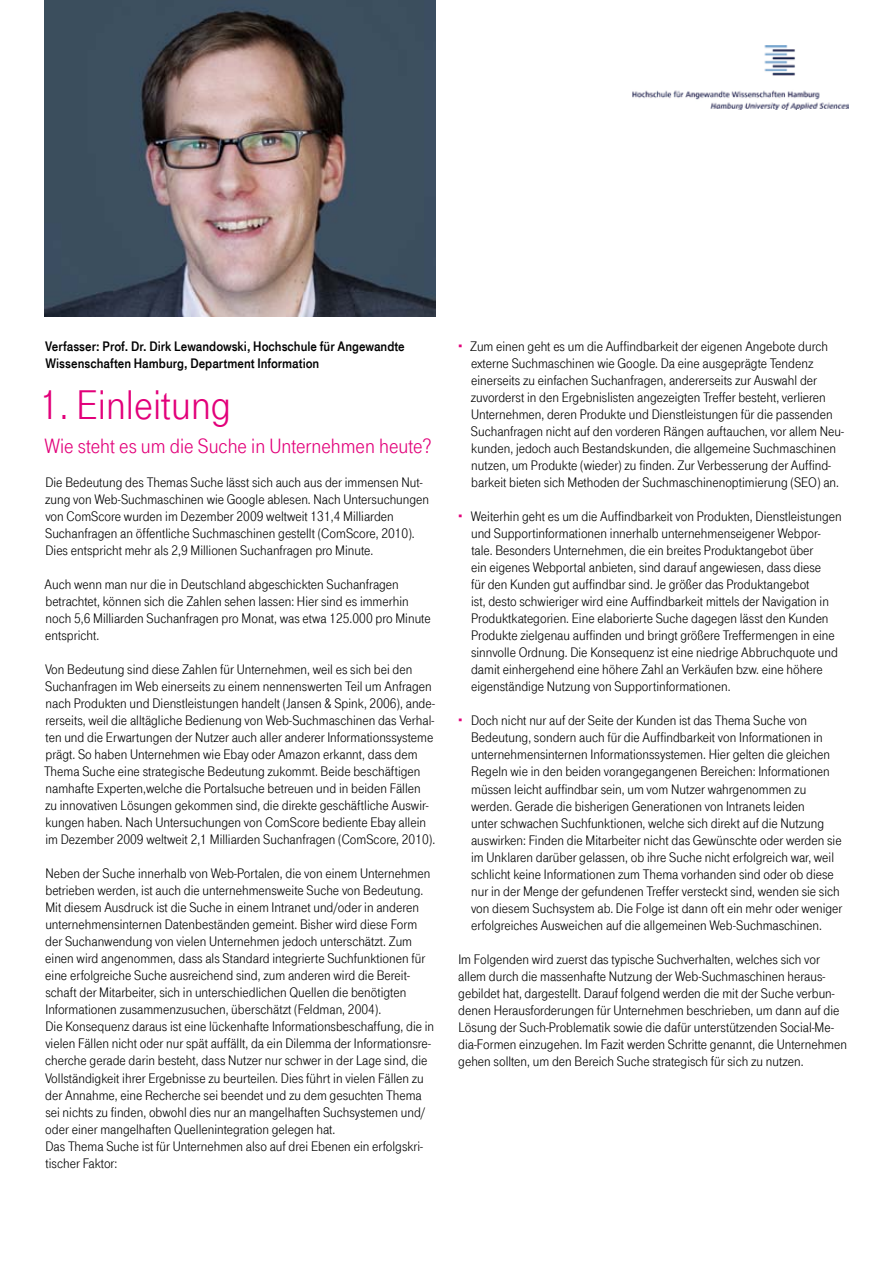
<style>
.page{position:relative;width:893px;height:1263px;background:#fff}
.page>*{position:absolute;margin:0;border:0;box-sizing:border-box;transform-origin:0 0}
.t1{font:42.75px "Tele Grotesk Norm";color:#e2007a}
.t2{font:21.3px "Tele Grotesk Norm";color:#e2007a}
.t3{font:14.25px/17px "Tele Grotesk Norm";color:#000}
.t4{font:14.25px/17px "Tele Grotesk Fett";color:#000}
</style>
<div class="page">
<img style="left:45px;top:0;width:390px;height:317px">
<img style="left:632px;top:45px;width:216px;height:65px">
<p class="t4" style="left:45px;top:338px;width:361px">Verfasser: Prof. Dr. Dirk Lewandowski, Hochschule für Angewandte<br>Wissenschaften Hamburg, Department Information</p>
<h1 class="t1" style="left:39px;top:381px;width:193px">1. Einleitung</h1>
<h2 class="t2" style="left:44px;top:434px;width:389px">Wie steht es um die Suche in Unternehmen heute?</h2>
<p class="t3" style="left:45px;top:474px;width:386px">Die Bedeutung des Themas Suche lässt sich auch aus der immensen Nut&shy;zung von Web-Suchmaschinen wie Google ablesen. Nach Untersuchungen von ComScore wurden im Dezember 2009 weltweit 131,4 Milliarden Suchanfragen an öffentliche Suchmaschinen gestellt (ComScore, 2010).<br>Dies entspricht mehr als 2,9 Millionen Suchanfragen pro Minute.</p>
<p class="t3" style="left:45px;top:576px;width:388px">Auch wenn man nur die in Deutschland abgeschickten Suchanfragen betrachtet, können sich die Zahlen sehen lassen: Hier sind es immerhin noch 5,6 Milliarden Suchanfragen pro Monat, was etwa 125.000 pro Minute entspricht.</p>
<p class="t3" style="left:44px;top:661px;width:393px">Von Bedeutung sind diese Zahlen für Unternehmen, weil es sich bei den Suchanfragen im Web einerseits zu einem nennenswerten Teil um Anfragen nach Produkten und Dienstleistungen handelt (Jansen &amp; Spink, 2006), ande&shy;rerseits, weil die alltägliche Bedienung von Web-Suchmaschinen das Verhal&shy;ten und die Erwartungen der Nutzer auch aller anderer Informationssysteme prägt. So haben Unternehmen wie Ebay oder Amazon erkannt, dass dem Thema Suche eine strategische Bedeutung zukommt. Beide beschäftigen namhafte Experten,welche die Portalsuche betreuen und in beiden Fällen<br>zu innovativen Lösungen gekommen sind, die direkte geschäftliche Auswir&shy;kungen haben. Nach Untersuchungen von ComScore bediente Ebay allein im Dezember 2009 weltweit 2,1 Milliarden Suchanfragen (ComScore, 2010).</p>
<p class="t3" style="left:45px;top:865px;width:391px">Neben der Suche innerhalb von Web-Portalen, die von einem Unternehmen betrieben werden, ist auch die unternehmensweite Suche von Bedeutung.<br>Mit diesem Ausdruck ist die Suche in einem Intranet und/oder in anderen unternehmensinternen Datenbeständen gemeint. Bisher wird diese Form der Suchanwendung von vielen Unternehmen jedoch unterschätzt. Zum einen wird angenommen, dass als Standard integrierte Suchfunktionen für eine erfolgreiche Suche ausreichend sind, zum anderen wird die Bereit&shy;schaft der Mitarbeiter, sich in unterschiedlichen Quellen die benötigten Informationen zusammenzusuchen, überschätzt (Feldman, 2004).<br>Die Konsequenz daraus ist eine lückenhafte Informationsbeschaffung, die in vielen Fällen nicht oder nur spät auffällt, da ein Dilemma der Informationsre&shy;cherche gerade darin besteht, dass Nutzer nur schwer in der Lage sind, die Vollständigkeit ihrer Ergebnisse zu beurteilen. Dies führt in vielen Fällen zu der Annahme, eine Recherche sei beendet und zu dem gesuchten Thema sei nichts zu finden, obwohl dies nur an mangelhaften Suchsystemen und/ oder einer mangelhaften Quellenintegration gelegen hat.<br>Das Thema Suche ist für Unternehmen also auf drei Ebenen ein erfolgskri&shy;tischer Faktor:</p>
<p class="t3" style="left:470px;top:338px;width:375px">Zum einen geht es um die Auffindbarkeit der eigenen Angebote durch externe Suchmaschinen wie Google. Da eine ausgeprägte Tendenz einerseits zu einfachen Suchanfragen, andererseits zur Auswahl der zuvorderst in den Ergebnislisten angezeigten Treffer besteht, verlieren Unternehmen, deren Produkte und Dienstleistungen für die passenden Suchanfragen nicht auf den vorderen Rängen auftauchen, vor allem Neu&shy;kunden, jedoch auch Bestandskunden, die allgemeine Suchmaschinen nutzen, um Produkte (wieder) zu finden. Zur Verbesserung der Auffind&shy;barkeit bieten sich Methoden der Suchmaschinenoptimierung (SEO) an.</p>
<p class="t3" style="left:471px;top:508px;width:372px">Weiterhin geht es um die Auffindbarkeit von Produkten, Dienstleistungen und Supportinformationen innerhalb unternehmenseigener Webpor&shy;tale. Besonders Unternehmen, die ein breites Produktangebot über<br>ein eigenes Webportal anbieten, sind darauf angewiesen, dass diese<br>für den Kunden gut auffindbar sind. Je größer das Produktangebot<br>ist, desto schwieriger wird eine Auffindbarkeit mittels der Navigation in Produktkategorien. Eine elaborierte Suche dagegen lässt den Kunden Produkte zielgenau auffinden und bringt größere Treffermengen in eine sinnvolle Ordnung. Die Konsequenz ist eine niedrige Abbruchquote und damit einhergehend eine höhere Zahl an Verkäufen bzw. eine höhere eigenständige Nutzung von Supportinformationen.</p>
<p class="t3" style="left:471px;top:712px;width:373px">Doch nicht nur auf der Seite der Kunden ist das Thema Suche von Bedeutung, sondern auch für die Auffindbarkeit von Informationen in unternehmensinternen Informationssystemen. Hier gelten die gleichen Regeln wie in den beiden vorangegangenen Bereichen: Informationen müssen leicht auffindbar sein, um vom Nutzer wahrgenommen zu werden. Gerade die bisherigen Generationen von Intranets leiden<br>unter schwachen Suchfunktionen, welche sich direkt auf die Nutzung auswirken: Finden die Mitarbeiter nicht das Gewünschte oder werden sie im Unklaren darüber gelassen, ob ihre Suche nicht erfolgreich war, weil schlicht keine Informationen zum Thema vorhanden sind oder ob diese nur in der Menge der gefundenen Treffer versteckt sind, wenden sie sich von diesem Suchsystem ab. Die Folge ist dann oft ein mehr oder weniger erfolgreiches Ausweichen auf die allgemeinen Web-Suchmaschinen.</p>
<p class="t3" style="left:458px;top:951px;width:390px">Im Folgenden wird zuerst das typische Suchverhalten, welches sich vor allem durch die massenhafte Nutzung der Web-Suchmaschinen heraus&shy;gebildet hat, dargestellt. Darauf folgend werden die mit der Suche verbun&shy;denen Herausforderungen für Unternehmen beschrieben, um dann auf die Lösung der Such-Problematik sowie die dafür unterstützenden Social-Me&shy;dia-Formen einzugehen. Im Fazit werden Schritte genannt, die Unternehmen gehen sollten, um den Bereich Suche strategisch für sich zu nutzen.</p>
</div>
